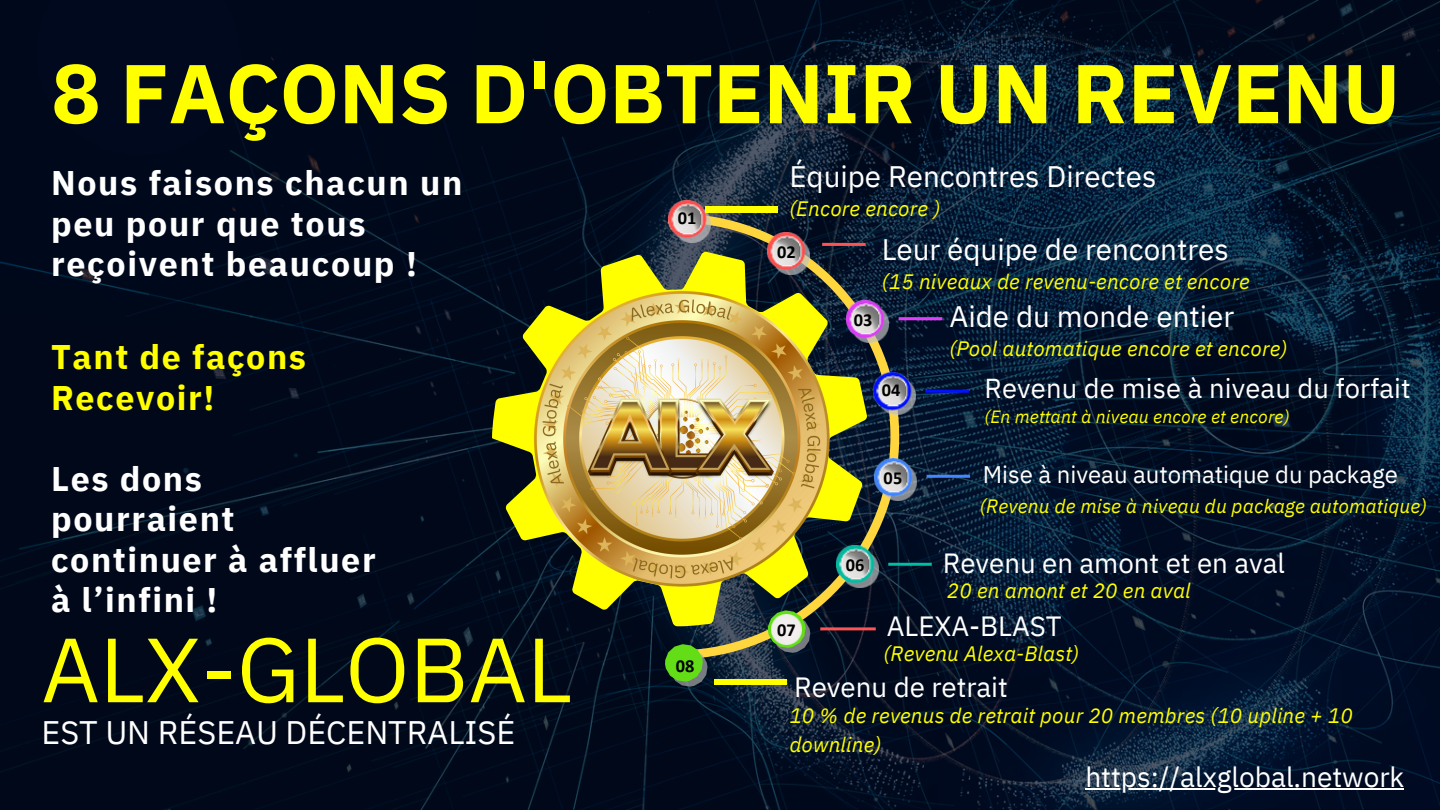
<style>
.page{position:relative;width:1440px;height:810px;background:#fff}
.page>*{position:absolute;margin:0;border:0;box-sizing:border-box;transform-origin:0 0}
.t1{font:91px "IBM Plex Sans";color:#ff0}
.t2{font:700 83.2px "IBM Plex Sans";color:#ff0}
.t3{font:700 34px/40.4px "IBM Plex Sans";letter-spacing:.05em;color:#fff}
.t4{font:700 34px "IBM Plex Sans";letter-spacing:.045em;color:#ff0}
.t5{font:32.6px "IBM Plex Sans";color:#fff}
.t6{font:29.6px "IBM Plex Sans";color:#fff}
.t7{font:28px "IBM Plex Sans";color:#fff}
.t8{font:27.8px "IBM Plex Sans";color:#fff}
.t9{font:27.4px "IBM Plex Sans";letter-spacing:.005em;color:#fff}
.t10{font:24px "IBM Plex Sans";color:#fff}
.t11{font:italic 20.8px/28.6px "IBM Plex Sans";letter-spacing:.005em;color:#ff0}
.t12{font:italic 19.4px "IBM Plex Sans";letter-spacing:.005em;color:#ff0}
.t13{font:700 18.4px "Calibri";letter-spacing:.005em;color:#000}
.t14{font:italic 17.8px "IBM Plex Sans";letter-spacing:.005em;color:#ff0}
</style>
<div class="page">
<img style="left:0;top:0;width:1440px;height:810px">
<svg style="left:676px;top:214px;width:223px;height:445px;background:#252e31"></svg>
<svg style="left:768px;top:626px;width:42px;height:27px"></svg>
<img style="left:768px;top:232px;width:42px;height:20px">
<img style="left:867px;top:546px;width:11px;height:42px">
<img style="left:867px;top:300px;width:22px;height:42px">
<img style="left:874px;top:373px;width:42px;height:42px">
<img style="left:772px;top:626px;width:30px;height:18px">
<hr style="left:822px;top:243px;width:44px;height:3px;background:#ff5252">
<hr style="left:899px;top:317px;width:43px;height:3px;background:#df3efa">
<hr style="left:925px;top:390px;width:44px;height:3px;background:#0012ff">
<img style="left:874px;top:458px;width:42px;height:42px">
<hr style="left:820px;top:627px;width:56px;height:3px;background:#ff5252">
<hr style="left:888px;top:563px;width:44px;height:3px;background:#00bda3">
<hr style="left:927px;top:475px;width:43px;height:3px;background:#48f">
<svg style="left:492px;top:252px;width:375px;height:374px;background:#212b2c"></svg>
<svg style="left:665px;top:644px;width:43px;height:43px;background:#539d29"></svg>
<svg style="left:715px;top:679px;width:71px;height:5px"></svg>
<img style="left:669px;top:200px;width:42px;height:42px">
<img style="left:497px;top:255px;width:369px;height:369px">
<svg style="left:705px;top:207px;width:72px;height:5px"></svg>
<hr style="left:1085px;top:788px;width:319px;height:2px;background:#fff">
<p class="t2" style="left:51px;top:38px;width:1351px">8 FAÇONS D'OBTENIR UN REVENU</p>
<p class="t3" style="left:51px;top:162px;width:413px">Nous faisons chacun un peu pour que tous reçoivent beaucoup !</p>
<p class="t4" style="left:51px;top:335px;width:257px">Tant de façons</p>
<p class="t4" style="left:51px;top:375px;width:165px">Recevoir!</p>
<p class="t3" style="left:51px;top:458px;width:326px">Les dons pourraient continuer à affluer à l’infini !</p>
<p class="t1" style="left:41px;top:609px;width:532px">ALX-GLOBAL</p>
<p class="t5" style="left:41px;top:711px;width:475px">EST UN RÉSEAU DÉCENTRALISÉ</p>
<p class="t13" style="left:678px;top:211px;width:20px">01</p>
<p class="t13" style="left:676px;top:658px;width:20px">08</p>
<p class="t6" style="left:789px;top:157px;width:369px">Équipe Rencontres Directes</p>
<p class="t11" style="left:789px;top:193px;width:152px">(Encore encore )</p>
<p class="t13" style="left:777px;top:244px;width:20px">02</p>
<p class="t13" style="left:777px;top:622px;width:20px">07</p>
<p class="t13" style="left:854px;top:312px;width:20px">03</p>
<p class="t6" style="left:882px;top:230px;width:348px">Leur équipe de rencontres</p>
<p class="t11" style="left:882px;top:267px;width:369px">(15 niveaux de revenu-encore et encore</p>
<p class="t6" style="left:949px;top:297px;width:286px">Aide du monde entier</p>
<p class="t11" style="left:949px;top:334px;width:339px">(Pool automatique encore et encore)</p>
<p class="t9" style="left:984px;top:370px;width:428px">Revenu de mise à niveau du forfait</p>
<p class="t14" style="left:984px;top:404px;width:307px">(En mettant à niveau encore et encore)</p>
<p class="t13" style="left:882px;top:382px;width:20px">04</p>
<p class="t13" style="left:846px;top:557px;width:20px">06</p>
<p class="t13" style="left:884px;top:470px;width:20px">05</p>
<p class="t10" style="left:983px;top:459px;width:417px">Mise à niveau automatique du package</p>
<p class="t12" style="left:980px;top:493px;width:449px">(Revenu de mise à niveau du package automatique)</p>
<p class="t8" style="left:943px;top:544px;width:344px">Revenu en amont et en aval</p>
<p class="t11" style="left:947px;top:576px;width:245px">20 en amont et 20 en aval</p>
<p class="t8" style="left:887px;top:607px;width:177px">ALEXA-BLAST</p>
<p class="t11" style="left:884px;top:639px;width:197px">(Revenu Alexa-Blast)</p>
<p class="t8" style="left:794px;top:669px;width:215px">Revenu de retrait</p>
<p class="t11" style="left:789px;top:701px;width:565px">10 % de revenus de retrait pour 20 membres (10 upline + 10 downline)</p>
<p class="t7" style="left:1085px;top:758px;width:320px">https://alxglobal.network</p>
</div>
